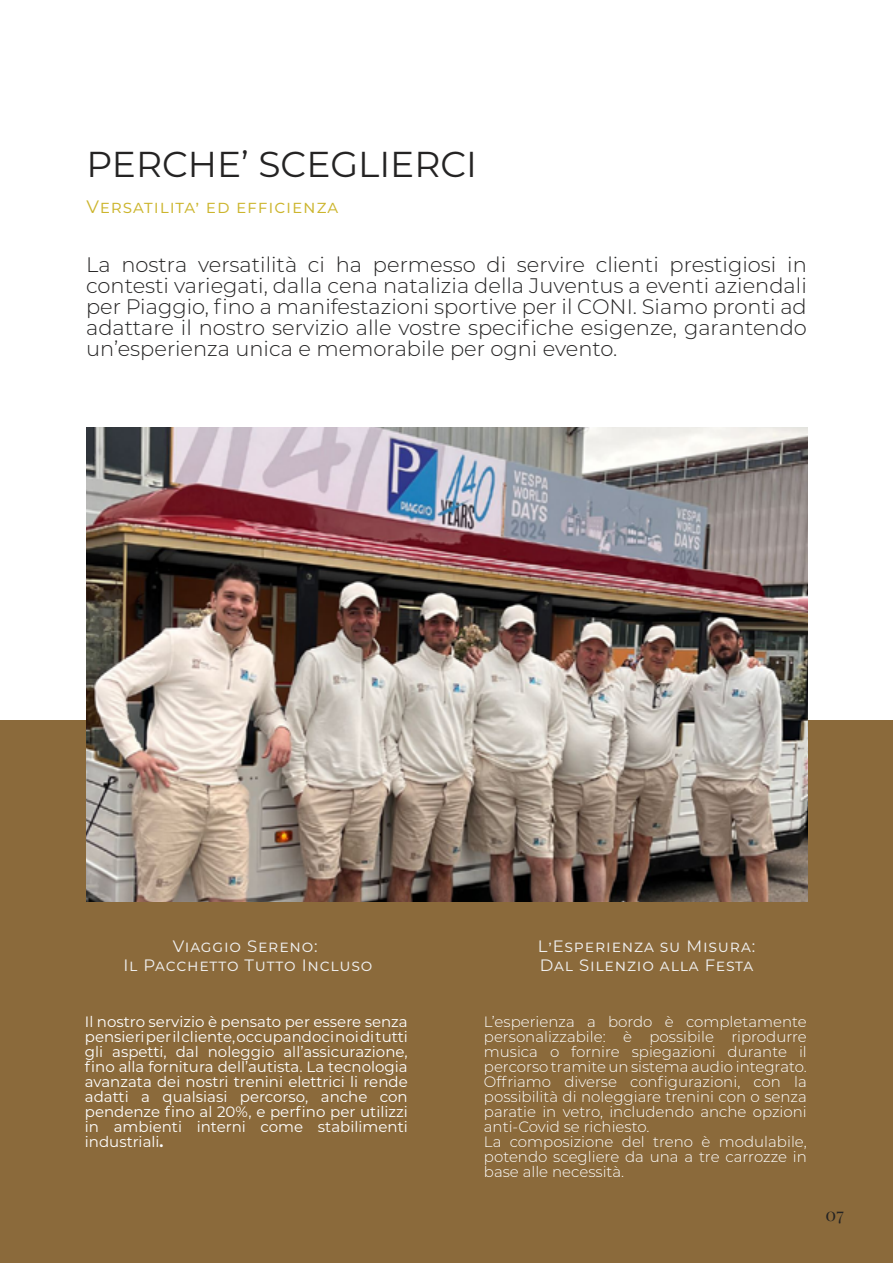
<style>
.page{position:relative;width:893px;height:1263px;background:#fff}
.page>*{position:absolute;margin:0;border:0;box-sizing:border-box;transform-origin:0 0}
.t1{font:36px "Montserrat";color:#242323}
.t2{font:300 21px/21px "Montserrat";color:#242323;text-align:justify}
.t3{font:18px "Montserrat";letter-spacing:.05em;color:#ccb52d}
.t4{font:18px "Playfair Display";color:#242323}
.t5{font:16.5px/19.8px "Montserrat";letter-spacing:.05em;color:#f0f0f0;text-align:center}
.t6{font:300 15px/15px "Montserrat";color:#fff}
.t7{font:15px/15px "Montserrat";color:#fff;text-align:justify}
.s1{font-weight:700}
</style>
<div class="page">
<div style="left:0;top:721px;width:893px;height:542px;background:#8b6a3b"></div>
<img style="left:86px;top:428px;width:721px;height:474px">
<h1 class="t1" style="left:86px;top:140px;width:392px">PERCHE’ SCEGLIERCI</h1>
<p class="t3" style="left:86px;top:194px;width:253px">Versatilita’ ed efficienza</p>
<p class="t2" style="left:86px;top:253px;width:722px">La nostra versatilità ci ha permesso di servire clienti prestigiosi in contesti variegati, dalla cena natalizia della Juventus a eventi aziendali per Piaggio, fino a manifestazioni sportive per il CONI. Siamo pronti ad adattare il nostro servizio alle vostre specifiche esigenze, garantendo un’esperienza unica e memorabile per ogni evento.</p>
<p class="t5" style="left:123px;top:935px;width:251px">Viaggio Sereno:<br>Il Pacchetto Tutto Incluso</p>
<p class="t5" style="left:538px;top:935px;width:219px;text-align:left">L’Esperienza su Misura:<br>Dal Silenzio alla Festa</p>
<p class="t7" style="left:85px;top:1013px;width:324px">Il nostro servizio è pensato per essere senza pensieri per il cliente, occupandoci noi di tutti gli aspetti, dal noleggio all’assicurazione, fino alla fornitura dell’autista. La tecnologia avanzata dei nostri trenini elettrici li rende adatti a qualsiasi percorso, anche con pendenze fino al 20%, e perfino per utilizzi in ambienti interni come stabilimenti industriali<span class="s1">.</span></p>
<p class="t6" style="left:484px;top:1013px;width:324px">L’esperienza a bordo è completamente personalizzabile: è possibile riprodurre musica o fornire spiegazioni durante il percorso tramite un sistema audio integrato.<br>Offriamo diverse configurazioni, con la possibilità di noleggiare trenini con o senza paratie in vetro, includendo anche opzioni anti-Covid se richiesto.<br>La composizione del treno è modulabile, potendo scegliere da una a tre carrozze in base alle necessità.</p>
<p class="t4" style="left:825px;top:1200px;width:20px">07</p>
</div>
